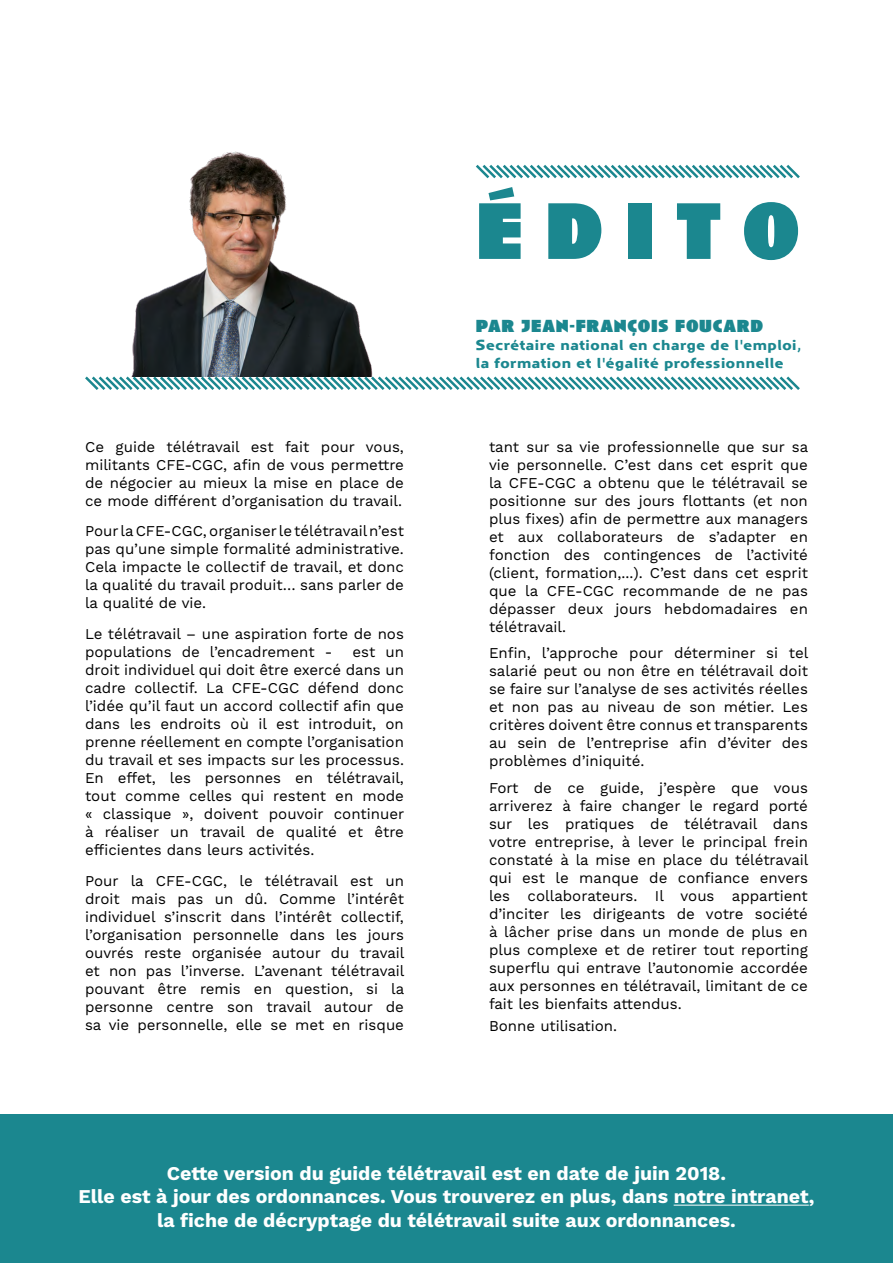
<style>
.page{position:relative;width:893px;height:1263px;background:#fff}
.page>*{position:absolute;margin:0;border:0;box-sizing:border-box;transform-origin:0 0}
.t1{font:900 82.5px "Anisette";letter-spacing:.26em;color:#1b878f}
.t2{font:700 19.5px/23.4px "Work Sans";color:#fff;text-align:center}
.t3{font:900 18px "Anisette";letter-spacing:.04em;color:#1b878f}
.t4{font:15px/18px "Work Sans";color:#000;text-align:justify}
.t5{font:700 15px/18px "Anisette Pro Petite";letter-spacing:.04em;color:#1b878f}
</style>
<div class="page">
<div style="left:0;top:1114px;width:893px;height:149px;background:#1b878f"></div>
<img style="left:132px;top:151px;width:241px;height:223px">
<svg style="left:476px;top:165px;width:324px;height:14px"></svg>
<svg style="left:85px;top:374px;width:715px;height:16px"></svg>
<hr style="left:674px;top:1205px;width:135px;height:1px;background:#fff">
<h1 class="t1" style="left:476px;top:184px;width:326px">ÉDITO</h1>
<p class="t4" style="left:85px;top:438px;width:320px">Ce guide télétravail est fait pour vous, militants CFE-CGC, afin de vous permettre de négocier au mieux la mise en place de ce mode différent d’organisation du travail.</p>
<p class="t4" style="left:85px;top:523px;width:320px">Pour la CFE-CGC, organiser le télétravail n’est pas qu’une simple formalité administrative.<br>Cela impacte le collectif de travail, et donc la qualité du travail produit… sans parler de la qualité de vie.</p>
<p class="t4" style="left:85px;top:626px;width:320px">Le télétravail – une aspiration forte de nos populations de l’encadrement -</p>
<p class="t4" style="left:85px;top:644px;width:321px;text-indent:267px">est un droit individuel qui doit être exercé dans un cadre collectif. La CFE-CGC défend donc l’idée qu’il faut un accord collectif afin que dans les endroits où il est introduit, on prenne réellement en compte l’organisation du travail et ses impacts sur les processus.<br>En effet, les personnes en télétravail, tout comme celles qui restent en mode « classique », doivent pouvoir continuer à réaliser un travail de qualité et être efficientes dans leurs activités.</p>
<p class="t4" style="left:85px;top:872px;width:321px">Pour la CFE-CGC, le télétravail est un droit mais pas un dû. Comme l’intérêt individuel s’inscrit dans l’intérêt collectif, l’organisation personnelle dans les jours ouvrés reste organisée autour du travail et non pas l’inverse. L’avenant télétravail pouvant être remis en question, si la personne centre son travail autour de sa vie personnelle, elle se met en risque</p>
<p class="t3" style="left:476px;top:315px;width:289px">PAR JEAN-FRANÇOIS FOUCARD</p>
<p class="t5" style="left:476px;top:335px;width:327px">Secrétaire national en charge de l'emploi, la formation et l'égalité professionnelle</p>
<p class="t4" style="left:489px;top:438px;width:321px">tant sur sa vie professionnelle que sur sa vie personnelle. C’est dans cet esprit que la CFE-CGC a obtenu que le télétravail se positionne sur des jours flottants (et non plus fixes) afin de permettre aux managers et aux collaborateurs de s’adapter en fonction des contingences de l’activité (client, formation,...). C’est dans cet esprit que la CFE-CGC recommande de ne pas dépasser deux jours hebdomadaires en télétravail.</p>
<p class="t4" style="left:489px;top:645px;width:321px">Enfin, l’approche pour déterminer si tel salarié peut ou non être en télétravail doit se faire sur l’analyse de ses activités réelles et non pas au niveau de son métier. Les critères doivent être connus et transparents au sein de l’entreprise afin d’éviter des problèmes d’iniquité.</p>
<p class="t4" style="left:489px;top:779px;width:321px">Fort de ce guide, j’espère que vous arriverez à faire changer le regard porté sur les pratiques de télétravail dans votre entreprise, à lever le principal frein constaté à la mise en place du télétravail qui est le manque de confiance envers les collaborateurs. Il vous appartient d’inciter les dirigeants de votre société à lâcher prise dans un monde de plus en plus complexe et de retirer tout reporting superflu qui entrave l’autonomie accordée aux personnes en télétravail, limitant de ce fait les bienfaits attendus.</p>
<p class="t4" style="left:489px;top:1017px;width:130px">Bonne utilisation.</p>
<h2 class="t2" style="left:79px;top:1162px;width:737px">Cette version du guide télétravail est en date de juin 2018.<br>Elle est à jour des ordonnances. Vous trouverez en plus, dans notre intranet, la fiche de décryptage du télétravail suite aux ordonnances.</h2>
</div>
